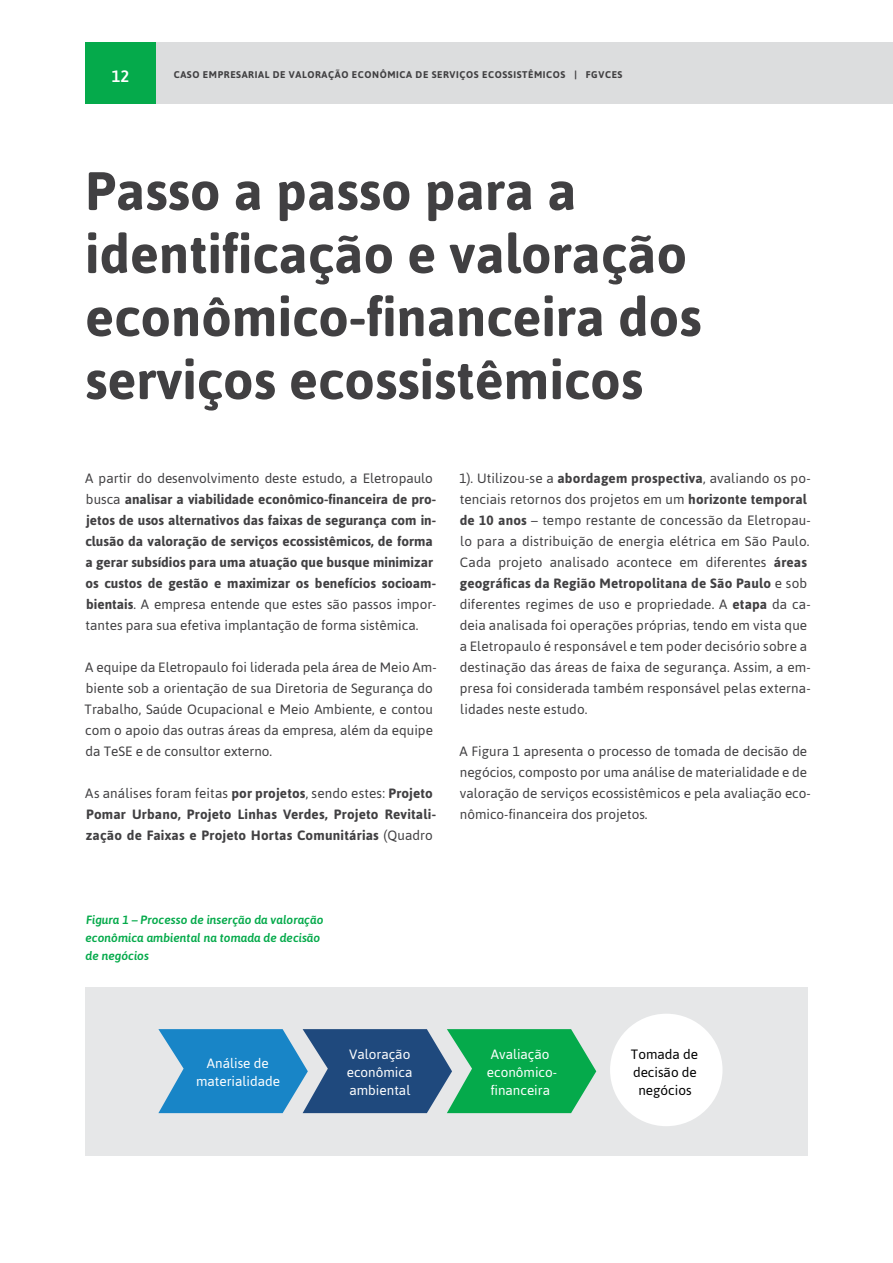
<style>
.page{position:relative;width:893px;height:1263px;background:#fff}
.page>*{position:absolute;margin:0;border:0;box-sizing:border-box;transform-origin:0 0}
.t1{font:700 54px/63px "Asap";color:#414042}
.t2{font:500 16.5px "Asap";color:#fff}
.t3{font:13.5px/21px "Asap";color:#414042}
.t4{font:700 13.5px/21px "Asap";color:#414042}
.t5{font:13.5px/18px "Asap";color:#fff}
.t6{font:13.5px/18px "Asap";color:#000;text-align:center}
.t7{font:italic 500 12px/18px "Asap";color:#05aa4b}
.t8{font:700 9.75px "Asap";letter-spacing:.06em;color:#414042}
.s1{font-weight:400}
.s2{font-weight:700}
</style>
<div class="page">
<div style="left:85px;top:43px;width:808px;height:61px;background:#dcddde"></div>
<div style="left:85px;top:43px;width:71px;height:61px;background:#05aa4b"></div>
<div style="left:85px;top:987px;width:723px;height:168px;background:#e6e7e8"></div>
<svg style="left:158px;top:1029px;width:438px;height:84px;background:#338d93"></svg>
<div style="left:610px;top:1014px;width:112px;height:112px;background:#fff;border-radius:50%"></div>
<p class="t2" style="left:112px;top:65px;width:19px">12</p>
<p class="t8" style="left:174px;top:68px;width:450px">CASO EMPRESARIAL DE VALORAÇÃO ECONÔMICA DE SERVIÇOS ECOSSISTÊMICOS | FGVCES</p>
<h1 class="t1" style="left:85px;top:157px;width:618px">Passo a passo para a identificação e valoração econômico-financeira dos serviços ecossistêmicos</h1>
<p class="t4" style="left:85px;top:467px;width:353px"><span class="s1">A partir do desenvolvimento deste estudo, a Eletropaulo busca</span> analisar a viabilidade econômico-financeira de pro&shy;jetos de usos alternativos das faixas de segurança com in&shy;clusão da valoração de serviços ecossistêmicos, de forma a gerar subsídios para uma atuação que busque minimizar os custos de gestão e maximizar os benefícios socioam&shy;bientais<span class="s1">. A empresa entende que estes são passos impor&shy;tantes para sua efetiva implantação de forma sistêmica.</span></p>
<p class="t3" style="left:85px;top:656px;width:354px">A equipe da Eletropaulo foi liderada pela área de Meio Am&shy;biente sob a orientação de sua Diretoria de Segurança do Trabalho, Saúde Ocupacional e Meio Ambiente, e contou com o apoio das outras áreas da empresa, além da equipe da TeSE e de consultor externo.</p>
<p class="t4" style="left:85px;top:782px;width:352px"><span class="s1">As análises foram feitas</span> por projetos<span class="s1">, sendo estes:</span> Projeto<br>Pomar Urbano, Projeto Linhas Verdes, Projeto Revitali&shy;zação de Faixas e Projeto Hortas Comunitárias <span class="s1">(Quadro</span></p>
<p class="t3" style="left:459px;top:467px;width:353px">1). Utilizou-se a <span class="s2">abordagem prospectiva</span>, avaliando os po&shy;tenciais retornos dos projetos em um <span class="s2">horizonte temporal de 10 anos</span> – tempo restante de concessão da Eletropau&shy;lo para a distribuição de energia elétrica em São Paulo.<br>Cada projeto analisado acontece em diferentes <span class="s2">áreas geográficas da Região Metropolitana de São Paulo</span> e sob diferentes regimes de uso e propriedade. A <span class="s2">etapa</span> da ca&shy;deia analisada foi operações próprias, tendo em vista que a Eletropaulo é responsável e tem poder decisório sobre a destinação das áreas de faixa de segurança. Assim, a em&shy;presa foi considerada também responsável pelas externa&shy;lidades neste estudo.</p>
<p class="t3" style="left:459px;top:740px;width:353px">A Figura 1 apresenta o processo de tomada de decisão de negócios, composto por uma análise de materialidade e de valoração de serviços ecossistêmicos e pela avaliação eco&shy;nômico-financeira dos projetos.</p>
<p class="t7" style="left:85px;top:910px;width:240px">Figura 1 – Processo de inserção da valoração econômica ambiental na tomada de decisão de negócios</p>
<p class="t5" style="left:196px;top:1054px;width:86px;text-align:center">Análise de materialidade</p>
<p class="t5" style="left:347px;top:1045px;width:67px">Valoração econômica ambiental</p>
<p class="t5" style="left:487px;top:1045px;width:72px">Avaliação econômico&shy;financeira</p>
<p class="t6" style="left:631px;top:1045px;width:69px">Tomada de decisão de negócios</p>
</div>
